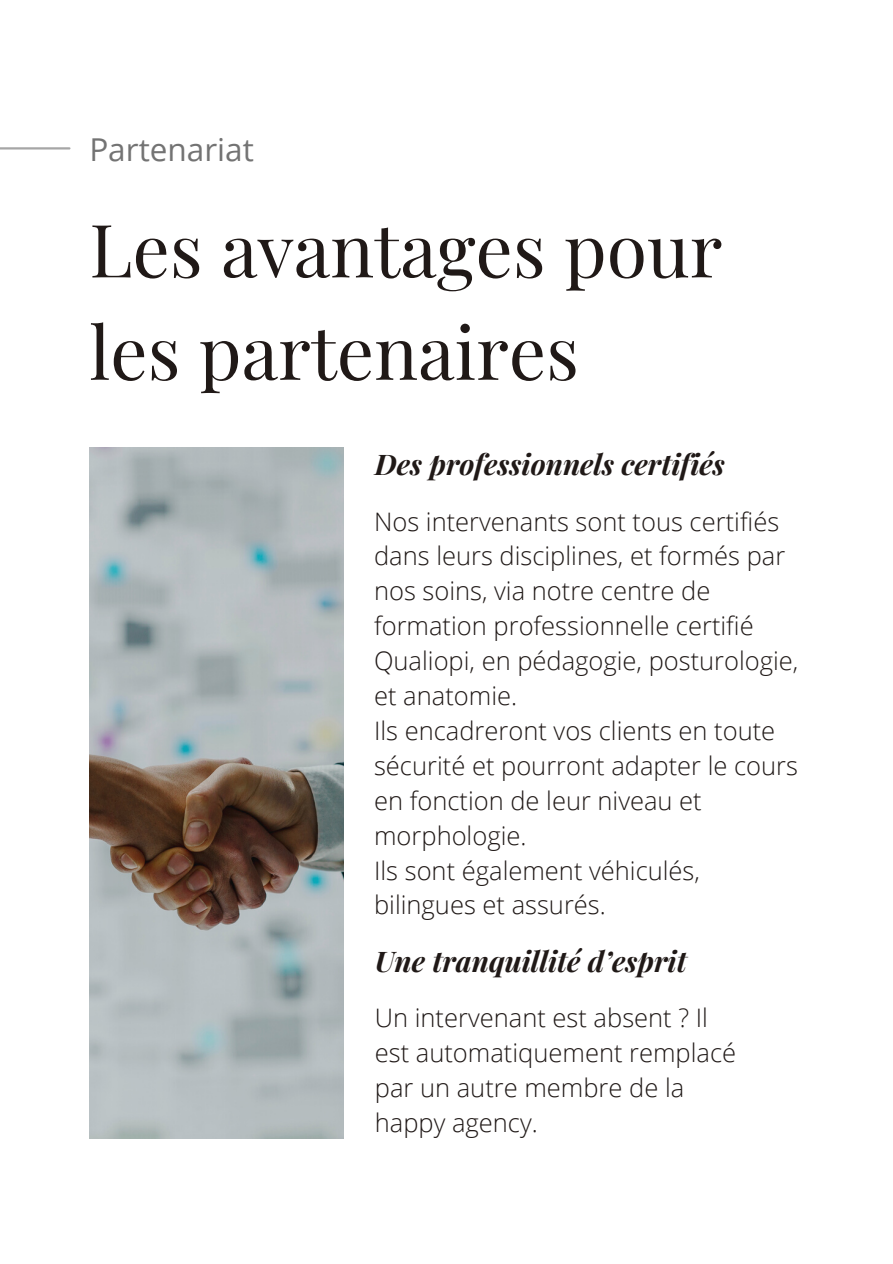
<style>
.page{position:relative;width:893px;height:1264px;background:#fff}
.page>*{position:absolute;margin:0;border:0;box-sizing:border-box;transform-origin:0 0}
.t1{font:73.5px/102.3px "Playfair Display";color:#201917}
.t2{font:31.5px "Open Sans";color:#737373}
.t3{font:italic 700 28.5px "Playfair Display";color:#201917}
.t4{font:300 25.5px/34.8px "Open Sans";color:#201917}
</style>
<div class="page">
<img style="left:89px;top:447px;width:255px;height:691px">
<hr style="left:0;top:147px;width:69px;height:2px;background:#a6a6a6">
<h1 class="t2" style="left:89px;top:127px;width:166px">Partenariat</h1>
<h3 class="t1" style="left:89px;top:196px;width:634px">Les avantages pour les partenaires</h3>
<p class="t3" style="left:375px;top:444px;width:351px">Des professionnels certifiés</p>
<h2 class="t4" style="left:374px;top:503px;width:426px">Nos intervenants sont tous certifiés dans leurs disciplines, et formés par nos soins, via notre centre de formation professionnelle certifié<br>Qualiopi, en pédagogie, posturologie, et anatomie.</h2>
<p class="t4" style="left:374px;top:712px;width:425px">Ils encadreront vos clients en toute sécurité et pourront adapter le cours en fonction de leur niveau et morphologie.</p>
<p class="t4" style="left:374px;top:852px;width:327px">Ils sont également véhiculés, bilingues et assurés.</p>
<h2 class="t3" style="left:375px;top:941px;width:313px">Une tranquillité d’esprit</h2>
<p class="t4" style="left:375px;top:1000px;width:363px">Un intervenant est absent ? Il est automatiquement remplacé par un autre membre de la happy agency.</p>
</div>
